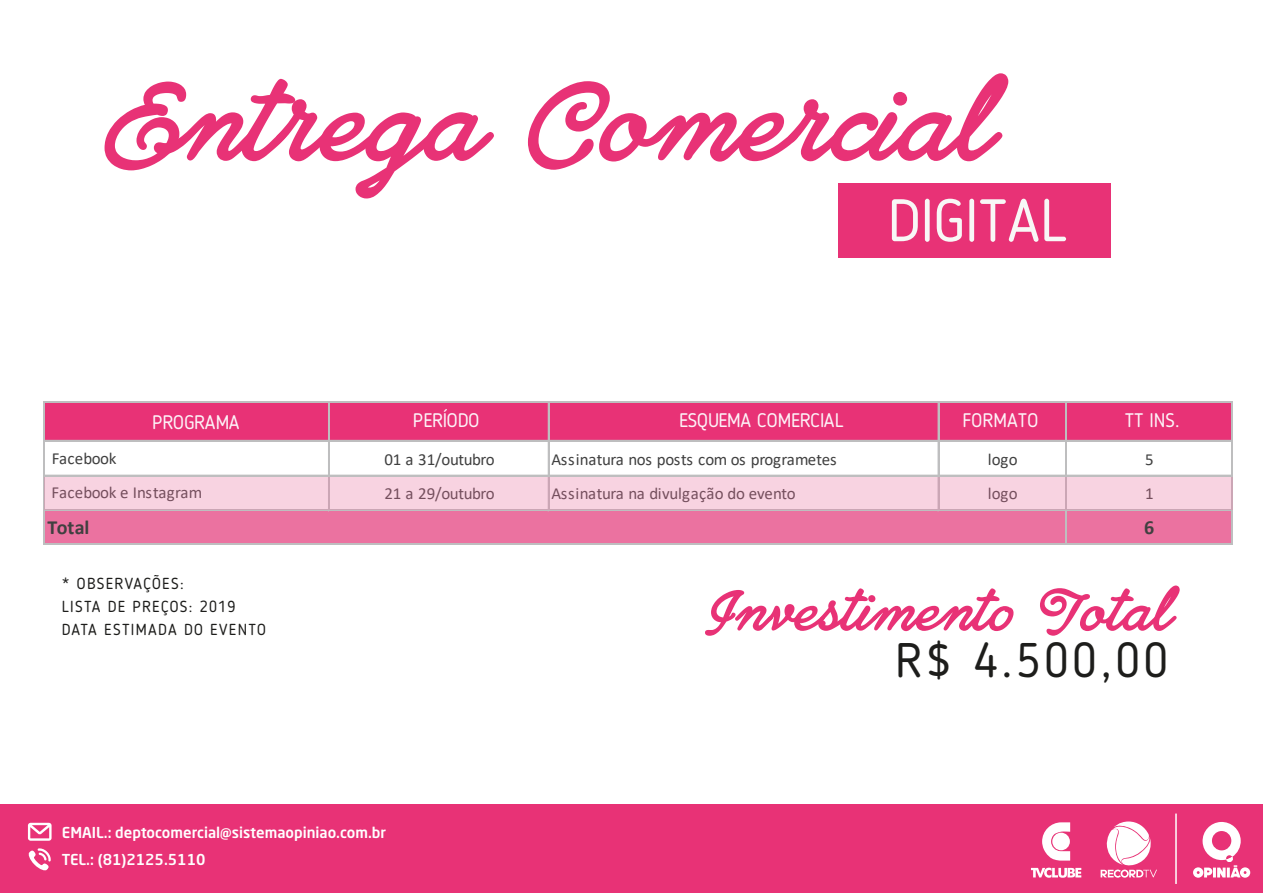
<style>
.page{position:relative;width:1263px;height:893px;background:#fff}
.page>*{position:absolute;margin:0;border:0;box-sizing:border-box;transform-origin:0 0}
.t1{font:111.3px "Ethernal Bold PERSONALUSE";color:#e83276}
.t2{font:59.55px "Blogger Sans";color:#f8f7f6}
.t3{font:57.45px "Ethernal Bold PERSONALUSE";color:#e83276}
.t4{font:48.15px "Blogger Sans";color:#1d1d1b}
.t5{font:700 20.1px "Calibri";letter-spacing:-.015em;color:#404040}
.t6{font:19.5px "Blogger Sans";letter-spacing:-.025em;color:#fdf3f8}
.t7{font:19.5px "Blogger Sans";letter-spacing:-.02em;color:#fdf3f8}
.t8{font:19.5px "Blogger Sans";color:#fdf3f8}
.t9{font:16.95px/34.8px "Calibri";letter-spacing:-.02em;color:#404040}
.t10{font:15.9px/22.8px "Blogger Sans";letter-spacing:.08em;color:#1d1d1b}
.t11{font:500 14.85px "Neo Sans Std";color:#fff}
</style>
<div class="page">
<div style="left:0;top:804px;width:1263px;height:89px;background:#e83276"></div>
<svg style="left:28px;top:823px;width:24px;height:18px"></svg>
<svg style="left:29px;top:848px;width:22px;height:22px"></svg>
<hr style="left:1175px;top:813px;width:2px;height:71px;background:#fff">
<svg style="left:1193px;top:822px;width:57px;height:56px"></svg>
<svg style="left:1031px;top:868px;width:50px;height:10px"></svg>
<svg style="left:1042px;top:822px;width:28px;height:39px"></svg>
<svg style="left:1100px;top:821px;width:57px;height:57px"></svg>
<div style="left:839px;top:183px;width:272px;height:75px;background:#e83276"></div>
<div style="left:44px;top:402px;width:1189px;height:39px;background:#e83276"></div>
<div style="left:44px;top:510px;width:1189px;height:35px;background:#eb72a0"></div>
<hr style="left:43px;top:401px;width:1px;height:144px;background:#bebebf">
<hr style="left:328px;top:402px;width:1px;height:109px;background:#bebebf">
<hr style="left:548px;top:402px;width:1px;height:109px;background:#bebebf">
<hr style="left:938px;top:402px;width:1px;height:109px;background:#bebebf">
<hr style="left:1066px;top:402px;width:1px;height:143px;background:#bebebf">
<hr style="left:1231px;top:402px;width:1px;height:143px;background:#bebebf">
<hr style="left:1232px;top:402px;width:1px;height:143px;background:#bebebf">
<hr style="left:44px;top:401px;width:1189px;height:1px;background:#bebebf">
<hr style="left:44px;top:440px;width:1189px;height:1px;background:#bebebf">
<hr style="left:44px;top:475px;width:1189px;height:1px;background:#bebebf">
<hr style="left:44px;top:510px;width:1189px;height:1px;background:#bebebf">
<hr style="left:44px;top:543px;width:1189px;height:1px;background:#bebebf">
<hr style="left:44px;top:544px;width:1189px;height:1px;background:#bebebf">
<div style="left:45px;top:477px;width:1187px;height:32px;background:#f8d3e1"></div>
<h1 class="t1" style="left:107px;top:53px;width:888px">Entrega Comercial</h1>
<h2 class="t2" style="left:887px;top:185px;width:181px">DIGITAL</h2>
<p class="t7" style="left:413px;top:408px;width:68px">PERÍODO</p>
<p class="t6" style="left:679px;top:408px;width:166px">ESQUEMA COMERCIAL</p>
<p class="t8" style="left:962px;top:408px;width:77px">FORMATO</p>
<p class="t9" style="left:384px;top:441px;width:112px">01 a 31/outubro</p>
<p class="t9" style="left:551px;top:441px;width:287px">Assinatura nos posts com os programetes</p>
<p class="t9" style="left:988px;top:441px;width:32px">logo</p>
<p class="t9" style="left:1145px;top:441px;width:10px">5</p>
<p class="t9" style="left:384px;top:476px;width:112px">21 a 29/outubro</p>
<p class="t9" style="left:551px;top:476px;width:246px">Assinatura na divulgação do evento</p>
<p class="t9" style="left:988px;top:476px;width:32px">logo</p>
<p class="t9" style="left:1145px;top:476px;width:10px">1</p>
<p class="t5" style="left:1144px;top:513px;width:12px">6</p>
<p class="t7" style="left:152px;top:410px;width:89px">PROGRAMA</p>
<p class="t8" style="left:1125px;top:409px;width:56px">TT INS.</p>
<p class="t9" style="left:52px;top:440px;width:152px">Facebook<br>Facebook e Instagram</p>
<p class="t5" style="left:47px;top:513px;width:43px">Total</p>
<p class="t10" style="left:62px;top:572px;width:206px">* OBSERVAÇÕES:<br>LISTA DE PREÇOS: 2019<br>DATA ESTIMADA DO EVENTO</p>
<p class="t11" style="left:62px;top:823px;width:326px">EMAIL.: deptocomercial@sistemaopiniao.com.br</p>
<p class="t11" style="left:62px;top:850px;width:145px">TEL.: (81)2125.5110</p>
<h3 class="t3" style="left:705px;top:575px;width:469px">Investimento Total</h3>
<h3 class="t4" style="left:895px;top:632px;width:274px">R$ 4.500,00</h3>
</div>
